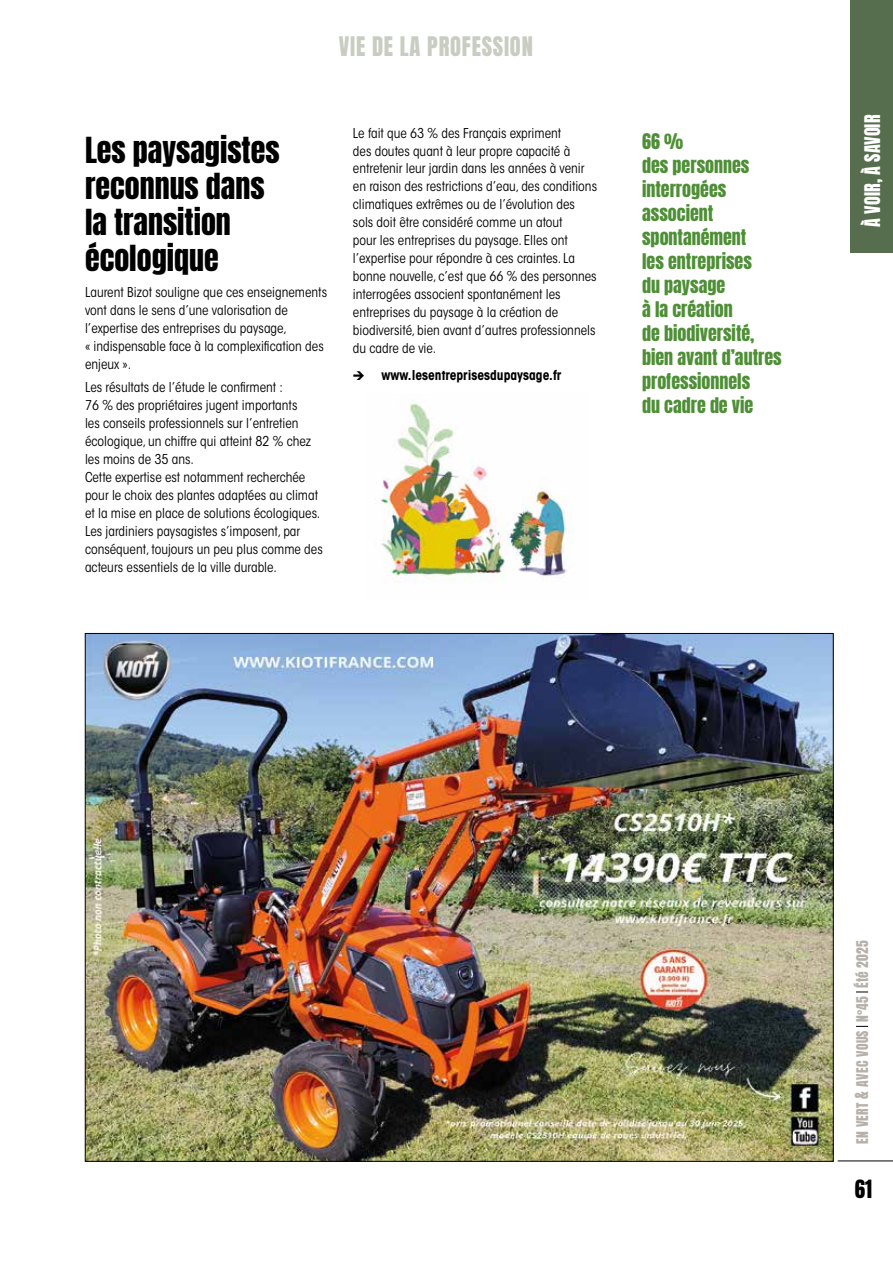
<style>
.page{position:relative;width:893px;height:1263px;background:#fff}
.page>*{position:absolute;margin:0;border:0;box-sizing:border-box;transform-origin:0 0}
.t1{font:30px/36px "Anton";color:#000}
.t2{font:22.5px "Anton";letter-spacing:.035em;color:#c8ccc1}
.t3{font:21px "Anton";color:#000}
.t4{font:18px/24px "Anton";color:#4e8f36}
.t5{font:18px "Anton";letter-spacing:.005em;color:#fff}
.t6{font:condensed 13.5px/18px "ITC Avant Garde Std";color:#000}
.t7{font:700 condensed 13.5px "ITC Avant Garde Std";color:#000}
.t8{font:13.5px "Anton";letter-spacing:.03em;color:#b6b0a9}
.s1{font-size:15px}
</style>
<div class="page">
<svg style="left:856px;top:1026px;width:12px;height:1px"></svg>
<svg style="left:856px;top:992px;width:12px;height:1px"></svg>
<hr style="left:838px;top:1161px;width:55px;height:1px;background:#000">
<div style="left:850px;top:0;width:43px;height:253px;background:#566e4e"></div>
<img style="left:381px;top:400px;width:193px;height:182px">
<img style="left:87px;top:635px;width:744px;height:524px">
<h2 class="t2" style="left:339px;top:35px;width:196px">VIE DE LA PROFESSION</h2>
<h1 class="t1" style="left:85px;top:134px;width:196px">Les paysagistes reconnus dans la transition écologique</h1>
<p class="t6" style="left:85px;top:284px;width:244px">Laurent Bizot souligne que ces enseignements vont dans le sens d’une valorisation de l’expertise des entreprises du paysage,<br>« indispensable face à la complexification des enjeux ».</p>
<p class="t6" style="left:85px;top:378px;width:239px">Les résultats de l’étude le confirment :<br>76 % des propriétaires jugent importants<br>les conseils professionnels sur l’entretien écologique, un chiffre qui atteint 82 % chez les moins de 35 ans.<br>Cette expertise est notamment recherchée pour le choix des plantes adaptées au climat et la mise en place de solutions écologiques.<br>Les jardiniers paysagistes s’imposent, par conséquent, toujours un peu plus comme des acteurs essentiels de la ville durable.</p>
<p class="t6" style="left:353px;top:124px;width:246px">Le fait que 63 % des Français expriment<br>des doutes quant à leur propre capacité à entretenir leur jardin dans les années à venir en raison des restrictions d’eau, des conditions climatiques extrêmes ou de l’évolution des sols doit être considéré comme un atout<br>pour les entreprises du paysage. Elles ont l’expertise pour répondre à ces craintes. La bonne nouvelle, c’est que 66 % des personnes interrogées associent spontanément les entreprises du paysage à la création de biodiversité, bien avant d’autres professionnels du cadre de vie.</p>
<p class="t7" style="left:381px;top:366px;width:181px">www.lesentreprisesdupaysage.fr</p>
<h3 class="t4" style="left:642px;top:131px;width:141px">66 %<br>des personnes interrogées associent spontanément<br>les entreprises<br>du paysage<br>à la création<br>de biodiversité, bien avant d’autres professionnels<br>du cadre de vie</h3>
<h3 class="t5" style="left:863px;top:227px;width:113px;rotate:-90deg">À VOIR, À SAVOIR</h3>
<p class="t8" style="left:855px;top:1144px;width:205px;rotate:-90deg">EN VERT <span class="s1">&amp;</span> AVEC VOUS N°45 Été 2025</p>
<h3 class="t3" style="left:855px;top:1179px;width:19px">61</h3>
</div>
